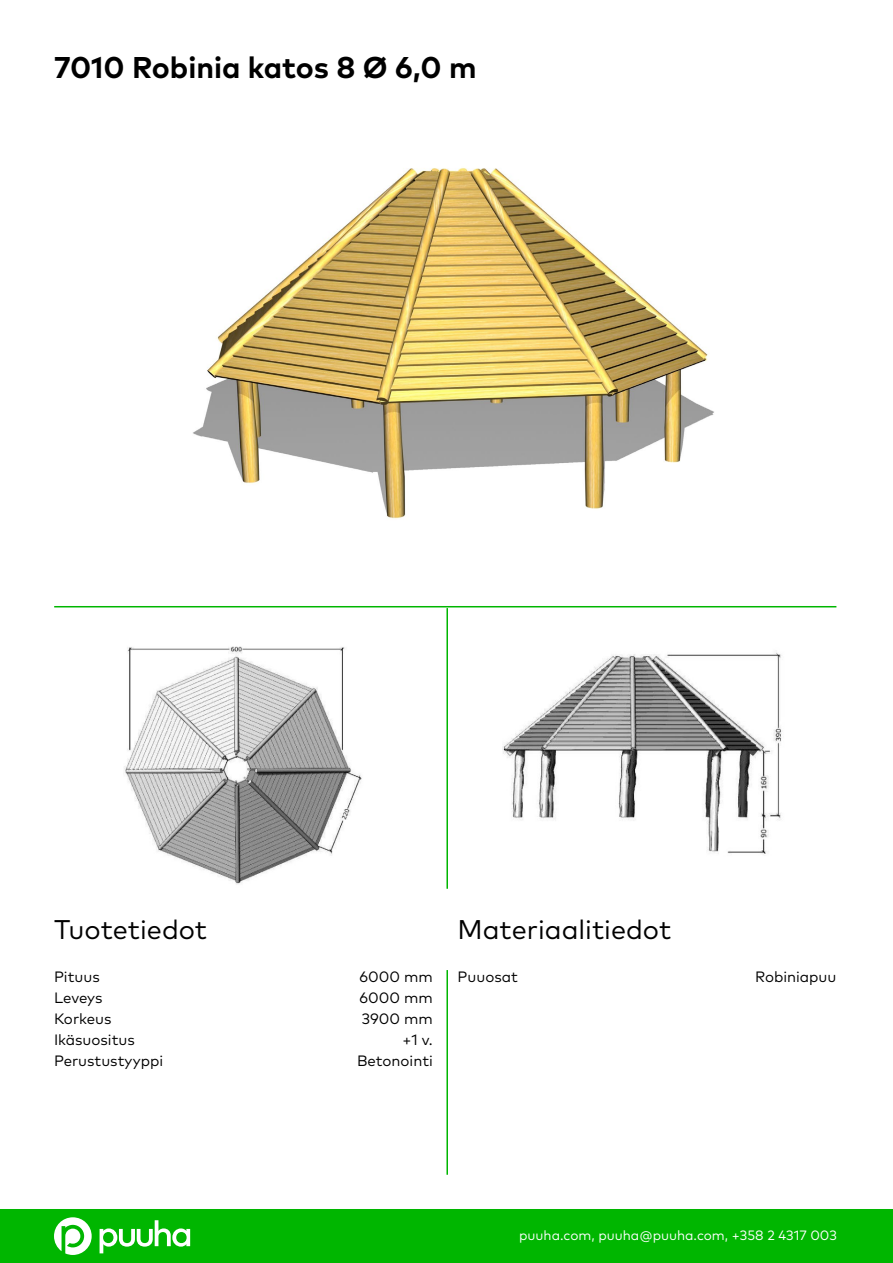
<style>
.page{position:relative;width:893px;height:1263px;background:#fff}
.page>*{position:absolute;margin:0;border:0;box-sizing:border-box;transform-origin:0 0}
.t1{font:700 30px "Mark Pro";color:#000}
.t2{font:27px "Mark Pro";color:#000}
.t3{font:15px/21px "Mark Pro";color:#000}
.t4{font:13.5px "Mark Pro";color:#fff}
</style>
<div class="page">
<div style="left:0;top:1209px;width:893px;height:54px;background:#00b600"></div>
<hr style="left:446px;top:970px;width:2px;height:205px;background:#00b600">
<hr style="left:446px;top:608px;width:2px;height:281px;background:#00b600">
<hr style="left:54px;top:606px;width:782px;height:1px;background:#00b600">
<svg style="left:54px;top:1217px;width:38px;height:38px"></svg>
<svg style="left:100px;top:1220px;width:90px;height:33px"></svg>
<img style="left:193px;top:168px;width:521px;height:351px">
<img style="left:124px;top:646px;width:238px;height:239px">
<img style="left:502px;top:652px;width:280px;height:202px">
<h1 class="t1" style="left:54px;top:44px;width:424px">7010 Robinia katos 8 Ø 6,0 m</h1>
<h2 class="t2" style="left:54px;top:909px;width:155px">Tuotetiedot</h2>
<h2 class="t2" style="left:458px;top:909px;width:215px">Materiaalitiedot</h2>
<p class="t3" style="left:54px;top:965px;width:47px">Pituus</p>
<p class="t3" style="left:458px;top:965px;width:62px">Puuosat</p>
<p class="t3" style="left:755px;top:965px;width:83px">Robiniapuu</p>
<p class="t3" style="left:54px;top:986px;width:111px">Leveys<br>Korkeus<br>Ikäsuositus<br>Perustustyyppi</p>
<p class="t3" style="left:357px;top:965px;width:77px;text-align:right">6000 mm<br>6000 mm<br>3900 mm +1 v.<br>Betonointi</p>
<p class="t4" style="left:519px;top:1225px;width:319px">puuha.com, puuha@puuha.com, +358 2 4317 003</p>
</div>
